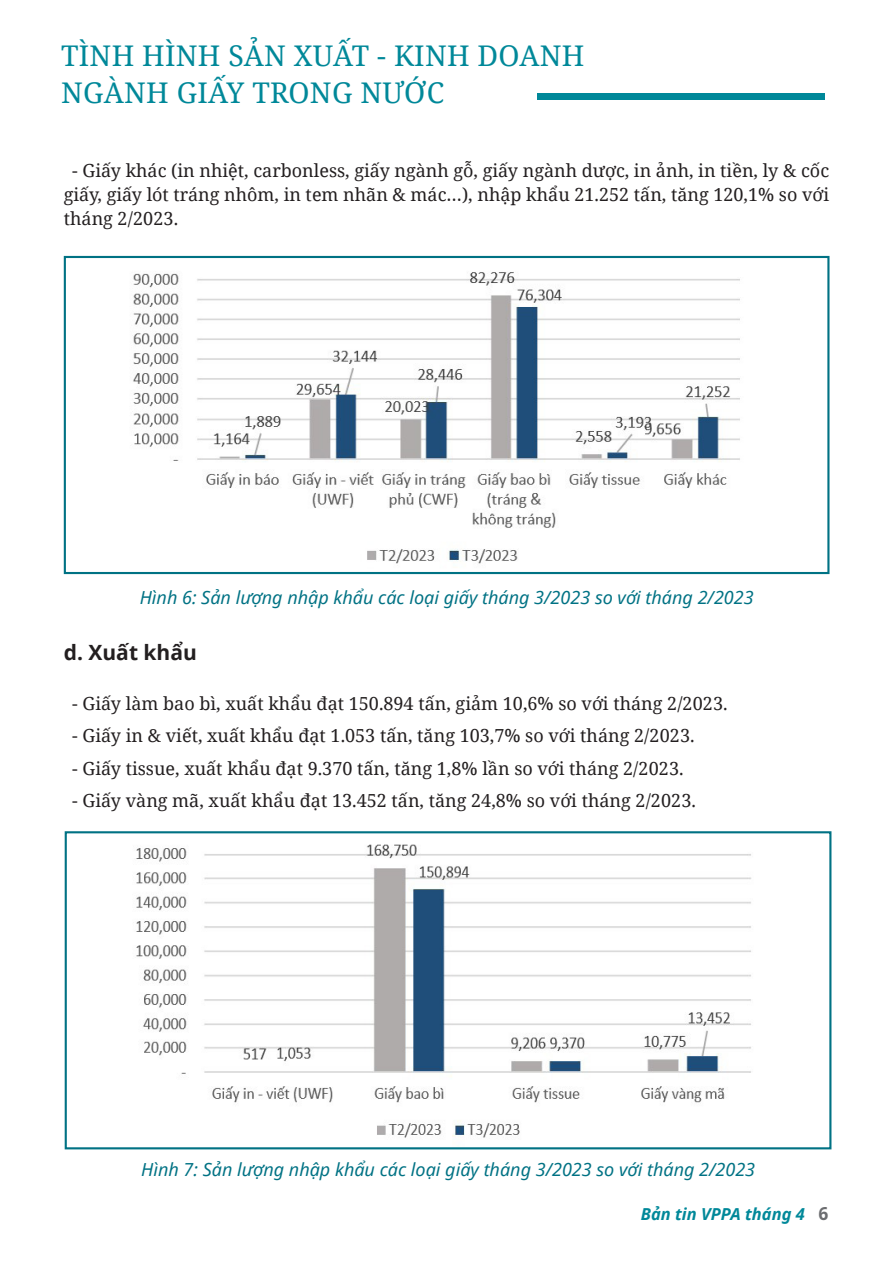
<style>
.page{position:relative;width:893px;height:1263px;background:#fff}
.page>*{position:absolute;margin:0;border:0;box-sizing:border-box;transform-origin:0 0}
.t1{font:28.5px "Noto Serif";letter-spacing:.01em;color:#089}
.t2{font:700 21px "Noto Sans";color:#231f20}
.t3{font:18px/24px "Noto Serif";color:#231f20;text-align:justify}
.t4{font:italic 18px "Noto Sans";color:#007284}
.t5{font:italic 700 16.5px "Noto Sans";color:#089}
.s1{font-style:normal;font-size:18px;color:#6c6d70}
</style>
<div class="page">
<div style="left:537px;top:94px;width:287px;height:6px;background:#089"></div>
<img style="left:132px;top:272px;width:608px;height:292px">
<div style="left:64px;top:256px;width:765px;height:318px;border:2px solid #007284"></div>
<img style="left:136px;top:844px;width:615px;height:294px">
<div style="left:65px;top:831px;width:766px;height:318px;border:2px solid #007284"></div>
<p class="t1" style="left:61px;top:36px;width:525px">TÌNH HÌNH SẢN XUẤT - KINH DOANH</p>
<p class="t1" style="left:61px;top:73px;width:385px">NGÀNH GIẤY TRONG NƯỚC</p>
<p class="t3" style="left:64px;top:157px;width:767px;text-indent:9px">- Giấy khác (in nhiệt, carbonless, giấy ngành gỗ, giấy ngành dược, in ảnh, in tiền, ly &amp; cốc giấy, giấy lót tráng nhôm, in tem nhãn &amp; mác…), nhập khẩu 21.252 tấn, tăng 120,1% so với tháng 2/2023.</p>
<p class="t4" style="left:140px;top:585px;width:615px">Hình 6: Sản lượng nhập khẩu các loại giấy tháng 3/2023 so với tháng 2/2023</p>
<p class="t2" style="left:64px;top:638px;width:135px">d. Xuất khẩu</p>
<p class="t3" style="left:72px;top:691px;width:657px">- Giấy làm bao bì, xuất khẩu đạt 150.894 tấn, giảm 10,6% so với tháng 2/2023.</p>
<p class="t3" style="left:72px;top:723px;width:624px">- Giấy in &amp; viết, xuất khẩu đạt 1.053 tấn, tăng 103,7% so với tháng 2/2023.</p>
<p class="t3" style="left:72px;top:756px;width:613px">- Giấy tissue, xuất khẩu đạt 9.370 tấn, tăng 1,8% lần so với tháng 2/2023.</p>
<p class="t3" style="left:72px;top:788px;width:625px">- Giấy vàng mã, xuất khẩu đạt 13.452 tấn, tăng 24,8% so với tháng 2/2023.</p>
<p class="t4" style="left:141px;top:1157px;width:615px">Hình 7: Sản lượng nhập khẩu các loại giấy tháng 3/2023 so với tháng 2/2023</p>
<p class="t5" style="left:641px;top:1202px;width:189px">Bản tin VPPA tháng 4 <span class="s1">6</span></p>
</div>
